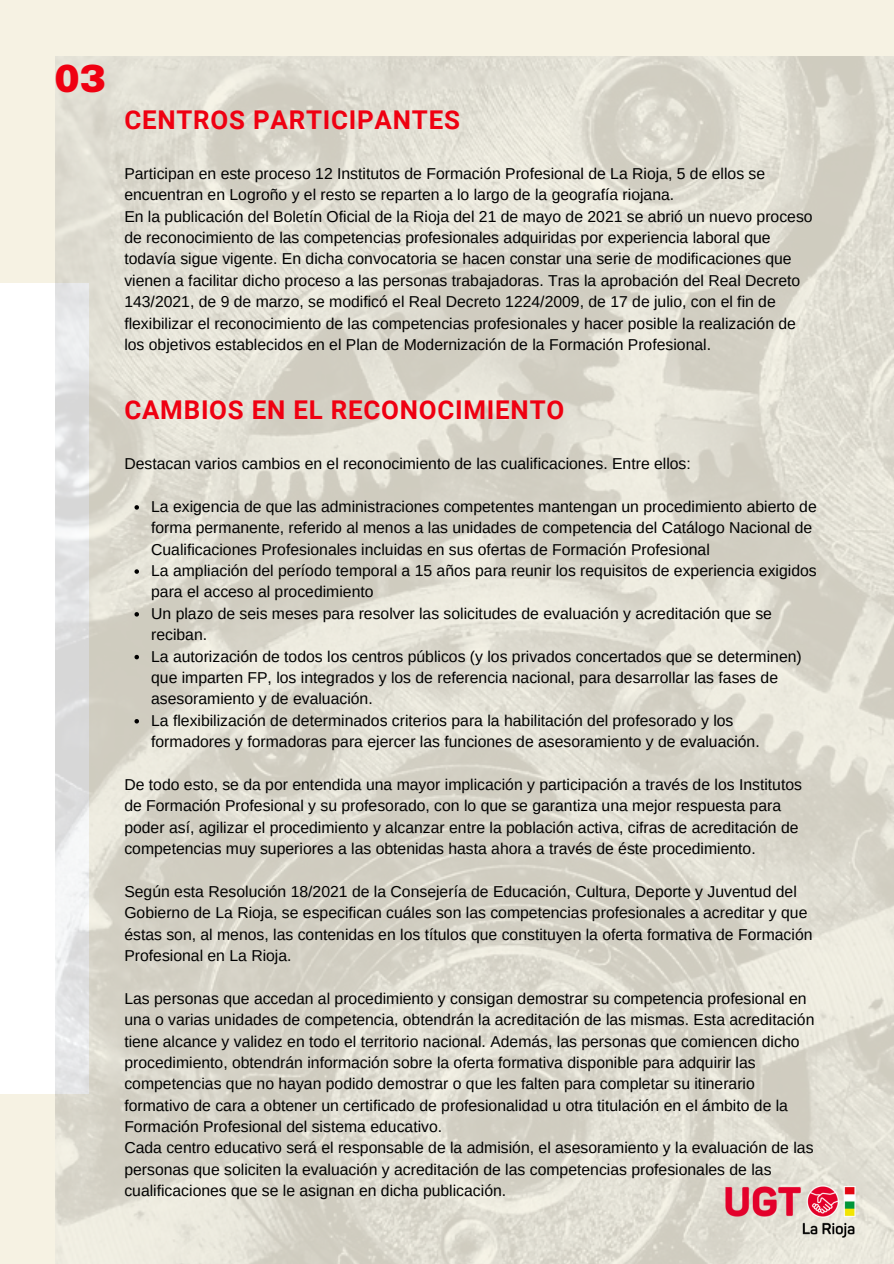
<style>
.page{position:relative;width:894px;height:1264px;background:#fff}
.page>*{position:absolute;margin:0;border:0;box-sizing:border-box;transform-origin:0 0}
.t1{font:900 37.5px "Public Sans";color:#ef0011}
.t2{font:700 25.8px "Roboto";letter-spacing:.03em;color:#ef0011}
.t3{font:15.75px/21.3px "Arimo";color:#000}
</style>
<div class="page">
<div style="left:0;top:0;width:893px;height:1263px;background:#f6f2e3"></div>
<div style="left:0;top:283px;width:89px;height:810px;background:#fff"></div>
<img style="left:56px;top:56px;width:837px;height:1207px">
<svg style="left:134px;top:505px;width:5px;height:4px"></svg>
<svg style="left:134px;top:569px;width:5px;height:5px"></svg>
<svg style="left:134px;top:612px;width:5px;height:4px"></svg>
<svg style="left:134px;top:655px;width:5px;height:4px"></svg>
<svg style="left:134px;top:719px;width:5px;height:4px"></svg>
<img style="left:677px;top:1159px;width:216px;height:103px">
<p class="t1" style="left:54px;top:56px;width:53px">03</p>
<h1 class="t2" style="left:124px;top:105px;width:337px">CENTROS PARTICIPANTES</h1>
<p class="t3" style="left:124px;top:163px;width:642px">Participan en este proceso 12 Institutos de Formación Profesional de La Rioja, 5 de ellos se encuentran en Logroño y el resto se reparten a lo largo de la geografía riojana.</p>
<p class="t3" style="left:124px;top:205px;width:689px">En la publicación del Boletín Oficial de la Rioja del 21 de mayo de 2021 se abrió un nuevo proceso de reconocimiento de las competencias profesionales adquiridas por experiencia laboral que todavía sigue vigente. En dicha convocatoria se hacen constar una serie de modificaciones que vienen a facilitar dicho proceso a las personas trabajadoras. Tras la aprobación del Real Decreto 143/2021, de 9 de marzo, se modificó el Real Decreto 1224/2009, de 17 de julio, con el fin de flexibilizar el reconocimiento de las competencias profesionales y hacer posible la realización de los objetivos establecidos en el Plan de Modernización de la Formación Profesional.</p>
<p class="t2" style="left:124px;top:395px;width:441px">CAMBIOS EN EL RECONOCIMIENTO</p>
<h1 class="t3" style="left:124px;top:453px;width:568px">Destacan varios cambios en el reconocimiento de las cualificaciones. Entre ellos:</h1>
<p class="t3" style="left:151px;top:496px;width:667px">La exigencia de que las administraciones competentes mantengan un procedimiento abierto de forma permanente, referido al menos a las unidades de competencia del Catálogo Nacional de<br>Cualificaciones Profesionales incluidas en sus ofertas de Formación Profesional</p>
<p class="t3" style="left:151px;top:560px;width:667px">La ampliación del período temporal a 15 años para reunir los requisitos de experiencia exigidos para el acceso al procedimiento</p>
<p class="t3" style="left:151px;top:602px;width:622px">Un plazo de seis meses para resolver las solicitudes de evaluación y acreditación que se reciban.</p>
<p class="t3" style="left:151px;top:645px;width:652px">La autorización de todos los centros públicos (y los privados concertados que se determinen) que imparten FP, los integrados y los de referencia nacional, para desarrollar las fases de asesoramiento y de evaluación.</p>
<p class="t3" style="left:151px;top:709px;width:610px">La flexibilización de determinados criterios para la habilitación del profesorado y los formadores y formadoras para ejercer las funciones de asesoramiento y de evaluación.</p>
<p class="t3" style="left:124px;top:773px;width:679px">De todo esto, se da por entendida una mayor implicación y participación a través de los Institutos de Formación Profesional y su profesorado, con lo que se garantiza una mejor respuesta para poder así, agilizar el procedimiento y alcanzar entre la población activa, cifras de acreditación de competencias muy superiores a las obtenidas hasta ahora a través de éste procedimiento.</p>
<p class="t3" style="left:124px;top:880px;width:689px">Según esta Resolución 18/2021 de la Consejería de Educación, Cultura, Deporte y Juventud del Gobierno de La Rioja, se especifican cuáles son las competencias profesionales a acreditar y que éstas son, al menos, las contenidas en los títulos que constituyen la oferta formativa de Formación Profesional en La Rioja.</p>
<p class="t3" style="left:124px;top:987px;width:691px">Las personas que accedan al procedimiento y consigan demostrar su competencia profesional en una o varias unidades de competencia, obtendrán la acreditación de las mismas. Esta acreditación tiene alcance y validez en todo el territorio nacional. Además, las personas que comiencen dicho procedimiento, obtendrán información sobre la oferta formativa disponible para adquirir las competencias que no hayan podido demostrar o que les falten para completar su itinerario formativo de cara a obtener un certificado de profesionalidad u otra titulación en el ámbito de la Formación Profesional del sistema educativo.</p>
<p class="t3" style="left:124px;top:1137px;width:690px">Cada centro educativo será el responsable de la admisión, el asesoramiento y la evaluación de las personas que soliciten la evaluación y acreditación de las competencias profesionales de las cualificaciones que se le asignan en dicha publicación.</p>
</div>
